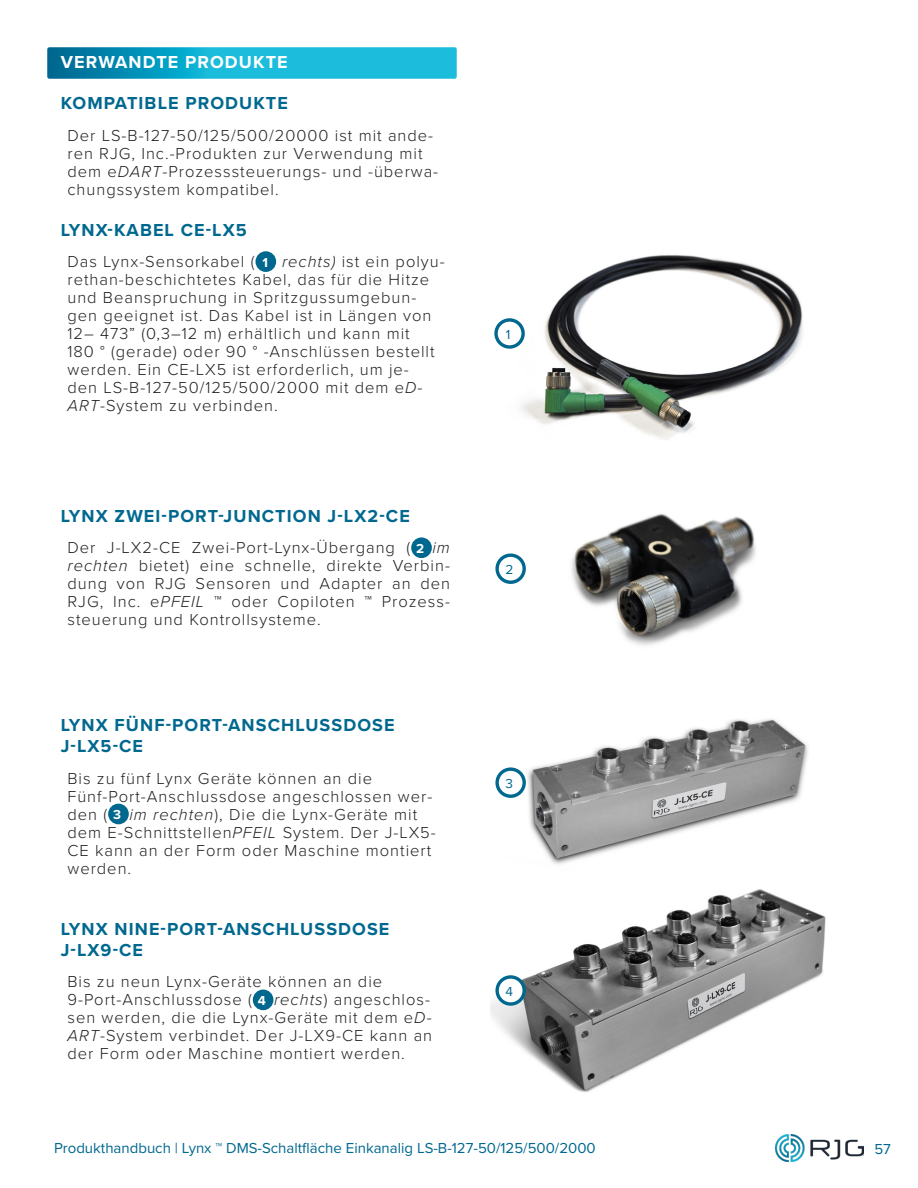
<style>
.page{position:relative;width:918px;height:1188px;background:#fff}
.page>*{position:absolute;margin:0;border:0;box-sizing:border-box;transform-origin:0 0}
.t1{font:700 18px/21px "Proxima Nova";letter-spacing:.06em;color:#00688f}
.t2{font:700 18px "Proxima Nova";letter-spacing:.06em;color:#fff}
.t3{font:300 16.5px/18px "Proxima Nova";letter-spacing:.06em;color:#212121}
.t4{font:15px "Proxima Nova";color:#00688f}
.t5{font:13.5px "Proxima Nova";color:#00688f}
.s1{font-style:italic}
.s2{font-weight:700;font-size:13.5px;color:#fff}
</style>
<div class="page">
<img style="left:776px;top:1134px;width:88px;height:27px">
<svg style="left:47px;top:47px;width:410px;height:32px;background:#15abcd"></svg>
<div style="left:110px;top:805px;width:17px;height:18px;background:#00688f;border-radius:50%"></div>
<div style="left:108px;top:804px;width:21px;height:20px;border:3px solid #00688f;border-radius:50%"></div>
<div style="left:254px;top:991px;width:18px;height:18px;background:#00688f;border-radius:50%"></div>
<div style="left:253px;top:990px;width:20px;height:20px;border:3px solid #00688f;border-radius:50%"></div>
<img style="left:494px;top:255px;width:309px;height:185px">
<img style="left:495px;top:719px;width:313px;height:146px">
<img style="left:490px;top:889px;width:336px;height:203px">
<div style="left:257px;top:253px;width:18px;height:17px;background:#00688f;border-radius:50%"></div>
<div style="left:256px;top:251px;width:20px;height:21px;border:3px solid #00688f;border-radius:50%"></div>
<svg style="left:496px;top:320px;width:27px;height:27px"></svg>
<div style="left:494px;top:318px;width:31px;height:31px;border:3px solid #00688f;border-radius:50%"></div>
<svg style="left:497px;top:769px;width:27px;height:27px"></svg>
<div style="left:495px;top:767px;width:31px;height:31px;border:3px solid #00688f;border-radius:50%"></div>
<svg style="left:497px;top:555px;width:27px;height:27px"></svg>
<div style="left:495px;top:553px;width:31px;height:31px;border:3px solid #00688f;border-radius:50%"></div>
<svg style="left:497px;top:977px;width:27px;height:27px"></svg>
<div style="left:495px;top:975px;width:31px;height:31px;border:3px solid #00688f;border-radius:50%"></div>
<div style="left:413px;top:539px;width:17px;height:18px;background:#00688f;border-radius:50%"></div>
<div style="left:411px;top:537px;width:21px;height:21px;border:3px solid #00688f;border-radius:50%"></div>
<img style="left:571px;top:513px;width:185px;height:133px">
<p class="t2" style="left:61px;top:49px;width:228px">VERWANDTE PRODUKTE</p>
<p class="t1" style="left:61px;top:93px;width:229px">KOMPATIBLE PRODUKTE</p>
<p class="t3" style="left:68px;top:126px;width:372px">Der LS‑B‑127‑50/125/500/20000 ist mit ande&shy;ren RJG, Inc.-Produkten zur Verwendung mit dem e<span class="s1">DART</span>-Prozesssteuerungs- und -überwa&shy;chungssystem kompatibel.</p>
<p class="t1" style="left:61px;top:219px;width:188px">LYNX-KABEL CE‑LX5</p>
<p class="t3" style="left:68px;top:252px;width:379px">Das Lynx-Sensorkabel ( <span class="s2">1</span> <span class="s1">rechts)</span> ist ein polyu&shy;rethan-beschichtetes Kabel, das für die Hitze und Beanspruchung in Spritzgussumgebun&shy;gen geeignet ist. Das Kabel ist in Längen von 12– 473” (0,3–12 m) erhältlich und kann mit<br>180 ° (gerade) oder 90 ° -Anschlüssen bestellt werden. Ein CE-LX5 ist erforderlich, um je-<br>den LS‑B‑127‑50/125/500/2000 mit dem e<span class="s1">D-ART</span>-System zu verbinden.</p>
<p class="t1" style="left:61px;top:505px;width:351px">LYNX ZWEI-PORT-JUNCTION J-LX2-CE</p>
<p class="t3" style="left:68px;top:538px;width:384px;text-align:justify">Der J-LX2-CE Zwei-Port-Lynx-Übergang ( <span class="s2">2</span> <span class="s1">im rechten</span> bietet) eine schnelle, direkte Verbin&shy;dung von RJG Sensoren und Adapter an den RJG, Inc. e<span class="s1">PFEIL</span> ™ oder Copiloten ™ Prozess&shy;steuerung und Kontrollsysteme.</p>
<p class="t1" style="left:61px;top:714px;width:335px">LYNX FÜNF-PORT-ANSCHLUSSDOSE<br>J-LX5-CE</p>
<p class="t3" style="left:68px;top:768px;width:370px">Bis zu fünf Lynx Geräte können an die Fünf-Port-Anschlussdose angeschlossen wer&shy;den ( <span class="s2">3</span> <span class="s1">im rechten</span>), Die die Lynx-Geräte mit dem E-Schnittstellen<span class="s1">PFEIL</span> System. Der J-LX5- CE kann an der Form oder Maschine montiert werden.</p>
<p class="t1" style="left:61px;top:918px;width:330px">LYNX NINE-PORT-ANSCHLUSSDOSE<br>J-LX9-CE</p>
<p class="t3" style="left:68px;top:972px;width:366px">Bis zu neun Lynx-Geräte können an die 9-Port-Anschlussdose ( <span class="s2">4</span> <span class="s1">rechts</span>) angeschlos&shy;sen werden, die die Lynx-Geräte mit dem e<span class="s1">D-ART</span>-System verbindet. Der J-LX9-CE kann an der Form oder Maschine montiert werden.</p>
<p class="t5" style="left:506px;top:324px;width:6px">1</p>
<p class="t5" style="left:505px;top:559px;width:9px">2</p>
<p class="t5" style="left:506px;top:773px;width:9px">3</p>
<p class="t5" style="left:506px;top:981px;width:9px">4</p>
<p class="t4" style="left:54px;top:1136px;width:543px">Produkthandbuch | Lynx ™ DMS-Schaltfläche Einkanalig LS‑B‑127‑50/125/500/2000</p>
<p class="t4" style="left:874px;top:1137px;width:18px">57</p>
</div>
